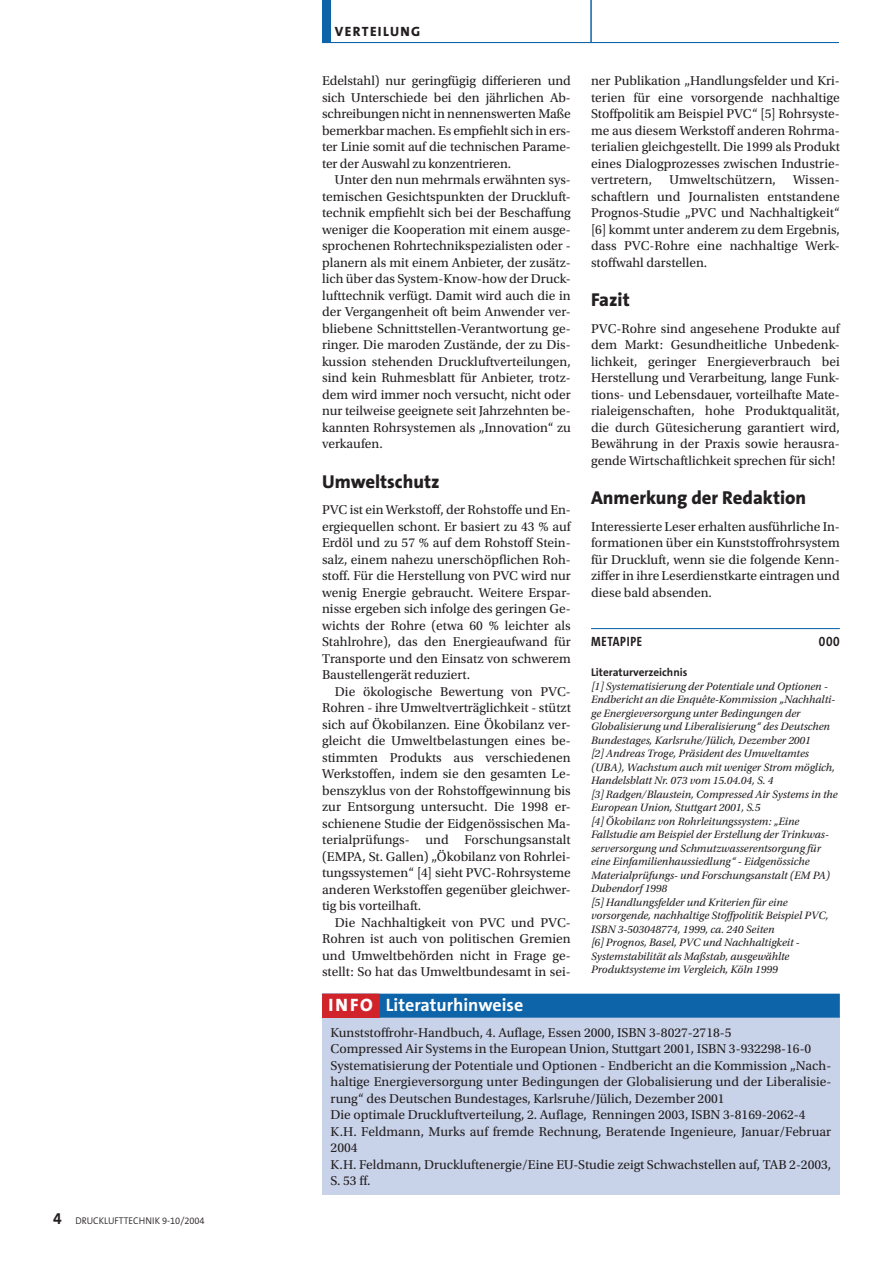
<style>
.page{position:relative;width:893px;height:1263px;background:#fff}
.page>*{position:absolute;margin:0;border:0;box-sizing:border-box;transform-origin:0 0}
.Zwischentitel_1-zeilig{font:800 18.75px "The Sans B8";color:#231f20}
.Infokasten_Kopf{font:700 18px "The Sans B7";color:#fff}
.INFO-Logo{font:800 18px "The Sans B8";color:#fff}
.t1{font:700 16.5px "The Sans B7";color:#231f20;scale:.95 1}
.Grundschrift_9_pt_Einzug{font:13.5px/16.5px "Utopia Std";color:#231f20;text-align:justify}
.Grundschrift_9_pt{font:13.5px/16.5px "Utopia Std";color:#231f20;text-align:justify}
.Infokasten-Text{font:13.5px/16.5px "Utopia Std";color:#231f20}
.Firma_mit_Kennz_3-sp{font:700 13.5px "The Sans Cd LF7";letter-spacing:.05em;color:#231f20}
.Rubrizierung_links{font:800 13.5px "The Sans B8";letter-spacing:.1em;color:#231f20}
.Literatur_Text{font:italic 11.25px/13.5px "Utopia Std";color:#231f20}
.Literatur_Head{font:700 11.25px "The Sans B7";color:#231f20}
.t2{font:300 9.75px "The Sans B4";color:#231f20;scale:.95 1}
</style>
<div class="page">
<hr style="left:591px;top:628px;width:249px;height:1px;background:#0e64a8">
<div style="left:322px;top:1016px;width:518px;height:179px;background:#c8d2e8"></div>
<div style="left:322px;top:994px;width:518px;height:24px;background:#0e64a8"></div>
<div style="left:322px;top:994px;width:57px;height:24px;background:#d1232a"></div>
<div style="left:322px;top:0;width:9px;height:43px;background:#0e64a8"></div>
<hr style="left:590px;top:0;width:2px;height:43px;background:#0e64a8">
<hr style="left:322px;top:42px;width:517px;height:1px;background:#0e64a8">
<p class="t1" style="left:53px;top:1209px;width:11px">4</p>
<p class="t2" style="left:75px;top:1215px;width:138px">DRUCKLUFTTECHNIK 9-10/2004</p>
<p class="Rubrizierung_links" style="left:335px;top:24px;width:87px">VERTEILUNG</p>
<p class="Grundschrift_9_pt" style="left:322px;top:73px;width:250px">Edelstahl) nur geringfügig differieren und sich Unterschiede bei den jährlichen Ab&shy;schreibungen nicht in nennenswerten Maße bemerkbar machen. Es empfiehlt sich in ers&shy;ter Linie somit auf die technischen Parame&shy;ter der Auswahl zu konzentrieren.</p>
<p class="Grundschrift_9_pt_Einzug" style="left:322px;top:172px;width:250px;text-indent:13px">Unter den nun mehrmals erwähnten sys&shy;temischen Gesichtspunkten der Druckluft&shy;technik empfiehlt sich bei der Beschaffung weniger die Kooperation mit einem ausge&shy;sprochenen Rohrtechnikspezialisten oder - planern als mit einem Anbieter, der zusätz&shy;lich über das System-Know-how der Druck&shy;lufttechnik verfügt. Damit wird auch die in der Vergangenheit oft beim Anwender ver&shy;bliebene Schnittstellen-Verantwortung ge&shy;ringer. Die maroden Zustände, der zu Dis&shy;kussion stehenden Druckluftverteilungen, sind kein Ruhmesblatt für Anbieter, trotz&shy;dem wird immer noch versucht, nicht oder nur teilweise geeignete seit Jahrzehnten be&shy;kannten Rohrsystemen als „Innovation“ zu verkaufen.</p>
<p class="Zwischentitel_1-zeilig" style="left:322px;top:471px;width:119px">Umweltschutz</p>
<p class="Grundschrift_9_pt" style="left:322px;top:502px;width:250px">PVC ist ein Werkstoff, der Rohstoffe und En&shy;ergiequellen schont. Er basiert zu 43 % auf Erdöl und zu 57 % auf dem Rohstoff Stein&shy;salz, einem nahezu unerschöpflichen Roh&shy;stoff. Für die Herstellung von PVC wird nur wenig Energie gebraucht. Weitere Erspar&shy;nisse ergeben sich infolge des geringen Ge&shy;wichts der Rohre (etwa 60 % leichter als Stahlrohre), das den Energieaufwand für Transporte und den Einsatz von schwerem Baustellengerät reduziert.</p>
<p class="Grundschrift_9_pt_Einzug" style="left:322px;top:683px;width:250px;text-indent:13px">Die ökologische Bewertung von PVC-Rohren - ihre Umweltverträglichkeit - stützt sich auf Ökobilanzen. Eine Ökobilanz ver&shy;gleicht die Umweltbelastungen eines be&shy;stimmten Produkts aus verschiedenen Werkstoffen, indem sie den gesamten Le&shy;benszyklus von der Rohstoffgewinnung bis zur Entsorgung untersucht. Die 1998 er&shy;schienene Studie der Eidgenössischen Ma&shy;terialprüfungs- und Forschungsanstalt (EMPA, St. Gallen) „Ökobilanz von Rohrlei&shy;tungssystemen“ [4] sieht PVC-Rohrsysteme anderen Werkstoffen gegenüber gleichwer&shy;tig bis vorteilhaft.</p>
<p class="Grundschrift_9_pt_Einzug" style="left:322px;top:914px;width:250px;text-indent:13px">Die Nachhaltigkeit von PVC und PVC-Rohren ist auch von politischen Gremien und Umweltbehörden nicht in Frage ge&shy;stellt: So hat das Umweltbundesamt in sei-</p>
<p class="INFO-Logo" style="left:328px;top:995px;width:46px">INFO</p>
<p class="Infokasten_Kopf" style="left:386px;top:995px;width:139px">Literaturhinweise</p>
<p class="Grundschrift_9_pt_Einzug" style="left:591px;top:73px;width:250px">ner Publikation „Handlungsfelder und Kri&shy;terien für eine vorsorgende nachhaltige Stoffpolitik am Beispiel PVC“ [5] Rohrsyste&shy;me aus diesem Werkstoff anderen Rohrma&shy;terialien gleichgestellt. Die 1999 als Produkt eines Dialogprozesses zwischen Industrie&shy;vertretern,</p>
<p class="Grundschrift_9_pt_Einzug" style="left:669px;top:172px;width:108px">Umweltschützern,</p>
<p class="Grundschrift_9_pt_Einzug" style="left:591px;top:172px;width:250px;text-indent:202px">Wissen&shy;schaftlern und Journalisten entstandene Prognos-Studie „PVC und Nachhaltigkeit“ [6] kommt unter anderem zu dem Ergebnis, dass PVC-Rohre eine nachhaltige Werk&shy;stoffwahl darstellen.</p>
<p class="Zwischentitel_1-zeilig" style="left:591px;top:290px;width:40px">Fazit</p>
<p class="Grundschrift_9_pt" style="left:591px;top:320px;width:250px">PVC-Rohre sind angesehene Produkte auf dem Markt: Gesundheitliche Unbedenk&shy;lichkeit, geringer Energieverbrauch bei Herstellung und Verarbeitung, lange Funk&shy;tions- und Lebensdauer, vorteilhafte Mate&shy;rialeigenschaften, hohe Produktqualität, die durch Gütesicherung garantiert wird, Bewährung in der Praxis sowie herausra&shy;gende Wirtschaftlichkeit sprechen für sich!</p>
<p class="Zwischentitel_1-zeilig" style="left:591px;top:488px;width:217px">Anmerkung der Redaktion</p>
<p class="Grundschrift_9_pt" style="left:591px;top:518px;width:250px">Interessierte Leser erhalten ausführliche In&shy;formationen über ein Kunststoffrohrsystem für Druckluft, wenn sie die folgende Kenn&shy;ziffer in ihre Leserdienstkarte eintragen und diese bald absenden.</p>
<p class="Firma_mit_Kennz_3-sp" style="left:591px;top:635px;width:53px">METAPIPE</p>
<p class="Firma_mit_Kennz_3-sp" style="left:819px;top:635px;width:22px">000</p>
<p class="Literatur_Head" style="left:591px;top:666px;width:98px">Literaturverzeichnis</p>
<p class="Literatur_Text" style="left:591px;top:679px;width:246px">[1] Systematisierung der Potentiale und Optionen - Endbericht an die Enquête-Kommission „Nachhalti&shy;ge Energieversorgung unter Bedingungen der Globalisierung und Liberalisierung“ des Deutschen Bundestages, Karlsruhe/Jülich, Dezember 2001</p>
<p class="Literatur_Text" style="left:591px;top:747px;width:245px">[2] Andreas Troge, Präsident des Umweltamtes (UBA), Wachstum auch mit weniger Strom möglich,<br>Handelsblatt Nr. 073 vom 15.04.04, S. 4</p>
<p class="Literatur_Text" style="left:591px;top:787px;width:248px">[3] Radgen/Blaustein, Compressed Air Systems in the<br>European Union, Stuttgart 2001, S.5</p>
<p class="Literatur_Text" style="left:591px;top:814px;width:240px">[4] Ökobilanz von Rohrleitungssystem: „Eine Fallstudie am Beispiel der Erstellung der Trinkwas&shy;serversorgung und Schmutzwasserentsorgung für eine Einfamilienhaussiedlung“ - Eidgenössiche Materialprüfungs- und Forschungsanstalt (EM PA)<br>Dubendorf 1998</p>
<p class="Literatur_Text" style="left:591px;top:895px;width:239px">[5] Handlungsfelder und Kriterien für eine vorsorgende, nachhaltige Stoffpolitik Beispiel PVC,<br>ISBN 3-503048774, 1999, ca. 240 Seiten</p>
<p class="Literatur_Text" style="left:591px;top:936px;width:210px">[6] Prognos, Basel, PVC und Nachhaltigkeit -<br>Systemstabilität als Maßstab, ausgewählte<br>Produktsysteme im Vergleich, Köln 1999</p>
<p class="Infokasten-Text" style="left:331px;top:1024px;width:402px">Kunststoffrohr-Handbuch, 4. Auflage, Essen 2000, ISBN 3-8027-2718-5</p>
<p class="Infokasten-Text" style="left:331px;top:1041px;width:482px">Compressed Air Systems in the European Union, Stuttgart 2001, ISBN 3-932298-16-0</p>
<p class="Infokasten-Text" style="left:331px;top:1057px;width:502px;text-align:justify">Systematisierung der Potentiale und Optionen - Endbericht an die Kommission „Nach&shy;haltige Energieversorgung unter Bedingungen der Globalisierung und der Liberalisie&shy;rung“ des Deutschen Bundestages, Karlsruhe/Jülich, Dezember 2001</p>
<p class="Infokasten-Text" style="left:331px;top:1107px;width:476px">Die optimale Druckluftverteilung, 2. Auflage, Renningen 2003, ISBN 3-8169-2062-4</p>
<p class="Infokasten-Text" style="left:331px;top:1123px;width:502px">K.H. Feldmann, Murks auf fremde Rechnung, Beratende Ingenieure, Januar/Februar<br>2004</p>
<p class="Infokasten-Text" style="left:331px;top:1156px;width:502px">K.H. Feldmann, Druckluftenergie/Eine EU-Studie zeigt Schwachstellen auf, TAB 2-2003,<br>S. 53 ff.</p>
</div>
